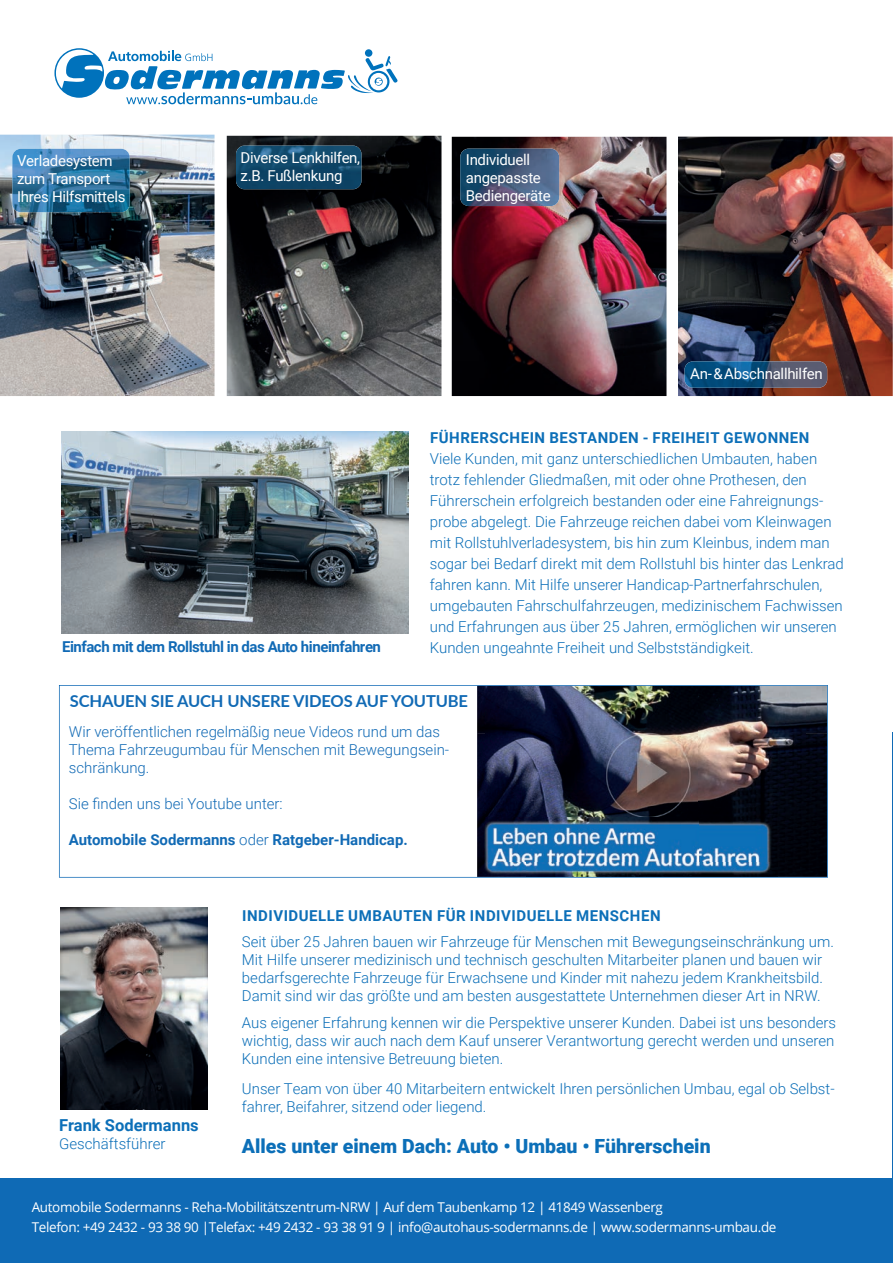
<style>
.page{position:relative;width:893px;height:1263px;background:#fff}
.page>*{position:absolute;margin:0;border:0;box-sizing:border-box;transform-origin:0 0}
.t1{font:900 19.5px "Roboto";color:#0c6fb8}
.t2{font:700 16.5px "Lato";letter-spacing:-.01em;color:#116ab5}
.t3{font:700 16.5px "Roboto";color:#0c6fb8}
.t4{font:300 15px/21px "Roboto";color:#0c6fb8}
.t5{font:300 15px/18px "Roboto";color:#116ab5}
.t6{font:15px/18px "Roboto";letter-spacing:-.02em;color:#fff}
.t7{font:700 15px "Roboto";letter-spacing:.035em;color:#0c6fb8}
.t8{font:700 15px "Roboto";letter-spacing:-.03em;color:#116ab5}
.t9{font:700 15px "Roboto";color:#116ab5}
.t10{font:13.5px/19.8px "Open Sans";letter-spacing:-.025em;color:#fff}
.s1{font-weight:300}
</style>
<div class="page">
<hr style="left:892px;top:733px;width:1px;height:530px;background:#0f6ab5">
<div style="left:0;top:1178px;width:893px;height:85px;background:#0f6ab5"></div>
<svg style="left:54px;top:48px;width:344px;height:56px"></svg>
<img style="left:60px;top:908px;width:147px;height:202px">
<svg style="left:59px;top:685px;width:769px;height:193px"></svg>
<img style="left:0;top:135px;width:215px;height:261px">
<img style="left:61px;top:432px;width:347px;height:201px">
<img style="left:678px;top:137px;width:215px;height:259px">
<img style="left:227px;top:136px;width:214px;height:260px">
<img style="left:452px;top:137px;width:214px;height:259px">
<img style="left:12px;top:149px;width:118px;height:63px">
<img style="left:236px;top:146px;width:125px;height:43px">
<img style="left:460px;top:149px;width:99px;height:57px">
<img style="left:684px;top:361px;width:143px;height:27px">
<img style="left:486px;top:686px;width:319px;height:176px">
<p class="t6" style="left:17px;top:151px;width:110px">Verladesystem zum Transport<br>Ihres Hilfsmittels</p>
<p class="t6" style="left:241px;top:148px;width:121px">Diverse Lenkhilfen, z.B. Fußlenkung</p>
<p class="t6" style="left:466px;top:150px;width:86px">Individuell angepasste<br>Bediengeräte</p>
<p class="t6" style="left:690px;top:364px;width:134px">An- &amp; Abschnallhilfen</p>
<p class="t7" style="left:430px;top:427px;width:381px">FÜHRERSCHEIN BESTANDEN - FREIHEIT GEWONNEN</p>
<p class="t4" style="left:430px;top:447px;width:415px">Viele Kunden, mit ganz unterschiedlichen Umbauten, haben trotz fehlender Gliedmaßen, mit oder ohne Prothesen, den Führerschein erfolgreich bestanden oder eine Fahreignungs&shy;probe abgelegt. Die Fahrzeuge reichen dabei vom Kleinwagen mit Rollstuhlverladesystem, bis hin zum Kleinbus, indem man sogar bei Bedarf direkt mit dem Rollstuhl bis hinter das Lenkrad fahren kann. Mit Hilfe unserer Handicap-Partnerfahrschulen, umgebauten Fahrschulfahrzeugen, medizinischem Fachwissen und Erfahrungen aus über 25 Jahren, ermöglichen wir unseren</p>
<p class="t8" style="left:62px;top:637px;width:321px">Einfach mit dem Rollstuhl in das Auto hineinfahren</p>
<p class="t4" style="left:430px;top:636px;width:325px">Kunden ungeahnte Freiheit und Selbstständigkeit.</p>
<p class="t2" style="left:70px;top:689px;width:400px">SCHAUEN SIE AUCH UNSERE VIDEOS AUF YOUTUBE</p>
<p class="t5" style="left:69px;top:722px;width:382px">Wir veröffentlichen regelmäßig neue Videos rund um das<br>Thema Fahrzeugumbau für Menschen mit Bewegungsein&shy;schränkung.</p>
<p class="t5" style="left:69px;top:794px;width:215px">Sie finden uns bei Youtube unter:</p>
<p class="t9" style="left:69px;top:829px;width:340px">Automobile Sodermanns <span class="s1">oder</span> Ratgeber-Handicap.</p>
<p class="t3" style="left:59px;top:1113px;width:141px">Frank Sodermanns</p>
<p class="t4" style="left:59px;top:1132px;width:108px">Geschäftsführer</p>
<p class="t7" style="left:242px;top:905px;width:420px">INDIVIDUELLE UMBAUTEN FÜR INDIVIDUELLE MENSCHEN</p>
<p class="t4" style="left:242px;top:932px;width:594px;line-height:18px">Seit über 25 Jahren bauen wir Fahrzeuge für Menschen mit Bewegungseinschränkung um.<br>Mit Hilfe unserer medizinisch und technisch geschulten Mitarbeiter planen und bauen wir bedarfsgerechte Fahrzeuge für Erwachsene und Kinder mit nahezu jedem Krankheitsbild.<br>Damit sind wir das größte und am besten ausgestattete Unternehmen dieser Art in NRW.</p>
<p class="t4" style="left:242px;top:1013px;width:596px;line-height:18px;text-align:justify">Aus eigener Erfahrung kennen wir die Perspektive unserer Kunden. Dabei ist uns besonders wichtig, dass wir auch nach dem Kauf unserer Verantwortung gerecht werden und unseren Kunden eine intensive Betreuung bieten.</p>
<p class="t4" style="left:242px;top:1079px;width:594px;line-height:18px">Unser Team von über 40 Mitarbeitern entwickelt Ihren persönlichen Umbau, egal ob Selbst&shy;fahrer, Beifahrer, sitzend oder liegend.</p>
<h1 class="t1" style="left:242px;top:1132px;width:470px">Alles unter einem Dach: Auto • Umbau • Führerschein</h1>
<p class="t10" style="left:32px;top:1197px;width:746px">Automobile Sodermanns - Reha-Mobilitätszentrum-NRW | Auf dem Taubenkamp 12 | 41849 Wassenberg<br>Telefon: +49 2432 - 93 38 90 |Telefax: +49 2432 - 93 38 91 9 | info@autohaus-sodermanns.de | www.sodermanns-umbau.de</p>
</div>
